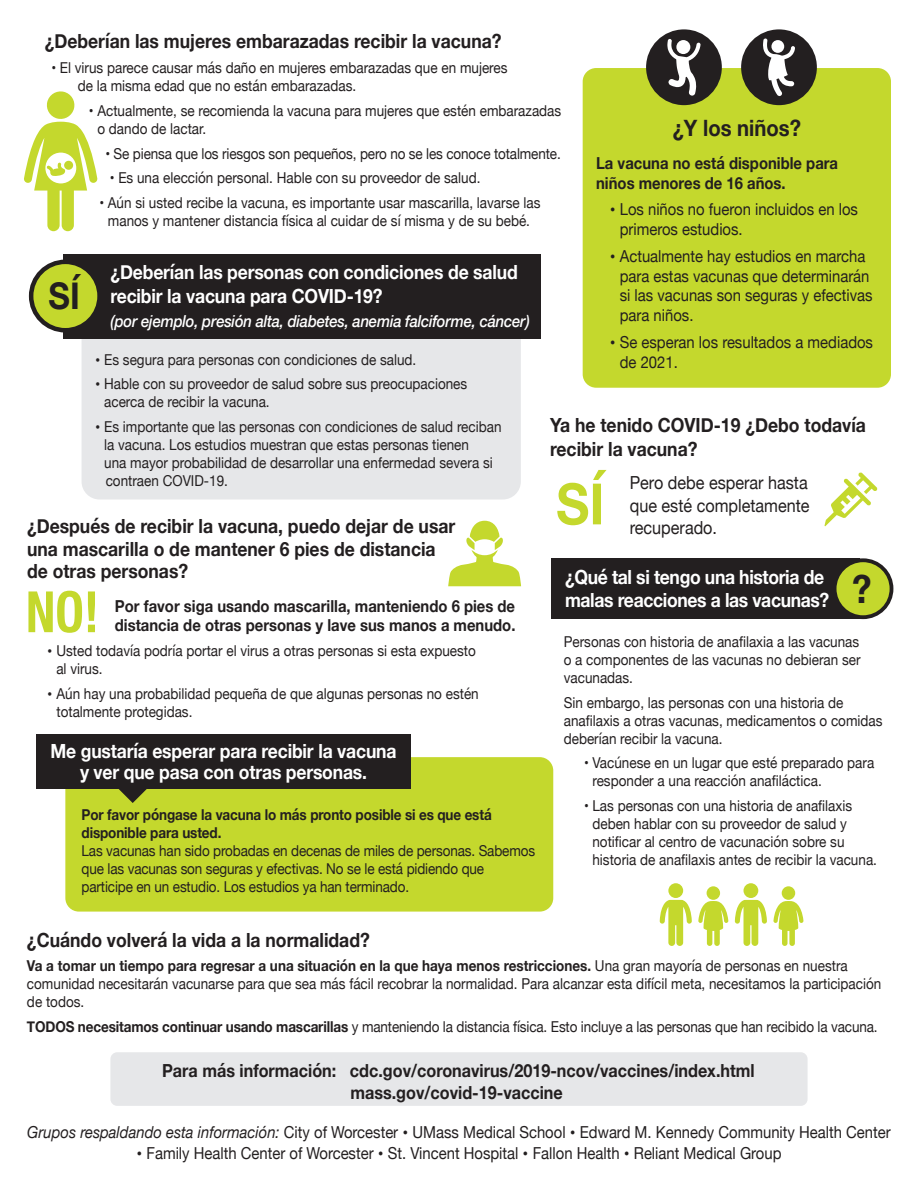
<style>
.page{position:relative;width:918px;height:1188px;background:#fff}
.page>*{position:absolute;margin:0;border:0;box-sizing:border-box;transform-origin:0 0}
.t1{font:700 condensed 57px "Helvetica Neue";color:#c4d82d;scale:.9 1}
.t2{font:700 57px "Helvetica Neue";color:#c4d82d;scale:.9 1}
.t3{font:700 38.7px "Helvetica Neue";color:#231f20;scale:.9 1}
.t4{font:700 36.75px "Helvetica Neue";color:#231f20;scale:.9 1}
.t5{font:700 22.5px "Helvetica Neue";color:#231f20;scale:.9 1}
.t6{font:700 19.5px/22.5px "Helvetica Neue";color:#231f20;scale:.9 1}
.t7{font:700 19.5px/24px "Helvetica Neue";letter-spacing:-.01em;color:#fff;scale:.9 1}
.t8{font:700 18px "Helvetica Neue";color:#231f20;scale:.9 1}
.t9{font:18px/22.5px "Helvetica Neue";color:#231f20;scale:.9 1}
.t10{font:16.5px/19.8px "Helvetica Neue";color:#231f20;scale:.9 1}
.t11{font:700 16.5px/19.8px "Helvetica Neue";color:#231f20;scale:.9 1}
.t12{font:italic 500 16.5px "Helvetica Neue";letter-spacing:-.015em;color:#fff;scale:.9 1}
.t13{font:15px/18px "Helvetica Neue";color:#231f20;scale:.9 1}
.s1{font-family:"Webly Sleek UI Semilight"}
.s2{font-weight:700}
.s3{font-style:italic}
</style>
<div class="page">
<svg style="left:24px;top:91px;width:74px;height:140px"></svg>
<svg style="left:448px;top:521px;width:73px;height:65px"></svg>
<div style="left:583px;top:68px;width:308px;height:320px;background:#c4d82d;border-radius:14px"></div>
<div style="left:646px;top:29px;width:76px;height:76px;background:#231f20;border-radius:50%"></div>
<svg style="left:667px;top:39px;width:34px;height:57px"></svg>
<div style="left:676px;top:40px;width:14px;height:14px;background:#fff;border-radius:50%"></div>
<div style="left:741px;top:29px;width:76px;height:76px;background:#231f20;border-radius:50%"></div>
<svg style="left:763px;top:38px;width:32px;height:58px"></svg>
<div style="left:771px;top:40px;width:13px;height:13px;background:#fff;border-radius:50%"></div>
<div style="left:82px;top:299px;width:439px;height:201px;background:#e6e7e9;border-radius:18px"></div>
<div style="left:63px;top:254px;width:478px;height:84px;background:#231f20"></div>
<div style="left:31px;top:262px;width:69px;height:68px;background:#c4d82d;border-radius:50%"></div>
<div style="left:29px;top:260px;width:73px;height:73px;border:4px solid #231f20;border-radius:50%"></div>
<div style="left:552px;top:558px;width:308px;height:61px;background:#231f20"></div>
<div style="left:835px;top:560px;width:57px;height:57px;background:#c4d82d;border-radius:50%"></div>
<div style="left:833px;top:558px;width:60px;height:61px;border:4px solid #231f20;border-radius:50%"></div>
<div style="left:65px;top:757px;width:488px;height:155px;background:#c4d82d;border-radius:14px"></div>
<div style="left:36px;top:735px;width:375px;height:54px;background:#231f20"></div>
<svg style="left:118px;top:789px;width:29px;height:14px"></svg>
<div style="left:110px;top:1052px;width:698px;height:54px;background:#e6e7e9;border-radius:7px"></div>
<div style="left:707px;top:886px;width:13px;height:14px;background:#c4d82d;border-radius:50%"></div>
<svg style="left:698px;top:901px;width:30px;height:45px"></svg>
<div style="left:782px;top:886px;width:13px;height:14px;background:#c4d82d;border-radius:50%"></div>
<svg style="left:773px;top:901px;width:31px;height:45px"></svg>
<div style="left:744px;top:883px;width:14px;height:15px;background:#c4d82d;border-radius:50%"></div>
<svg style="left:735px;top:900px;width:32px;height:46px"></svg>
<div style="left:668px;top:883px;width:15px;height:15px;background:#c4d82d;border-radius:50%"></div>
<svg style="left:660px;top:900px;width:32px;height:46px"></svg>
<svg style="left:824px;top:472px;width:53px;height:55px"></svg>
<p class="t6" style="left:45px;top:31px;width:509px">¿Deberían las mujeres embarazadas recibir la vacuna?</p>
<p class="t13" style="left:78px;top:60px;width:479px;text-indent:-26px">• El virus parece causar más daño en mujeres embarazadas que en mujeres de la misma edad que no están embarazadas.</p>
<p class="t13" style="left:97px;top:102px;width:517px;text-indent:-8px">• Actualmente, se recomienda la vacuna para mujeres que estén embarazadas o dando de lactar.</p>
<p class="t13" style="left:105px;top:145px;width:507px">• Se piensa que los riesgos son pequeños, pero no se les conoce totalmente.</p>
<p class="t13" style="left:110px;top:170px;width:413px">• Es una elección personal. Hable con su proveedor de salud.</p>
<p class="t13" style="left:99px;top:195px;width:492px;text-align:center">• Aún si usted recibe la vacuna, es importante usar mascarilla, lavarse las manos y mantener distancia física al cuidar de sí misma y de su bebé.</p>
<p class="t5" style="left:673px;top:110px;width:144px">¿Y los niños?</p>
<p class="t11" style="left:596px;top:154px;width:270px">La vacuna no está disponible para niños menores de 16 años.</p>
<p class="t10" style="left:620px;top:201px;width:266px;text-indent:-10px"><span class="s1">•</span> Los niños no fueron incluidos en los primeros estudios.</p>
<p class="t10" style="left:620px;top:247px;width:282px;text-indent:-10px"><span class="s1">•</span> Actualmente hay estudios en marcha para estas vacunas que determinarán si las vacunas son seguras y efectivas para niños.</p>
<p class="t10" style="left:620px;top:333px;width:283px;text-indent:-10px"><span class="s1">•</span> Se esperan los resultados a mediados de 2021.</p>
<p class="t7" style="left:111px;top:261px;width:454px">¿Deberían las personas con condiciones de salud recibir la vacuna para COVID-19?</p>
<p class="t12" style="left:111px;top:307px;width:467px">(por ejemplo, presión alta, diabetes, anemia falciforme, cáncer)</p>
<p class="t4" style="left:49px;top:267px;width:36px">SÍ</p>
<p class="t13" style="left:95px;top:351px;width:358px"><span class="s1">•</span> Es segura para personas con condiciones de salud.</p>
<p class="t13" style="left:104px;top:376px;width:405px;text-indent:-9px"><span class="s1">•</span> Hable con su proveedor de salud sobre sus preocupaciones acerca de recibir la vacuna.</p>
<p class="t13" style="left:104px;top:419px;width:443px;text-indent:-9px"><span class="s1">•</span> Es importante que las personas con condiciones de salud reciban la vacuna. Los estudios muestran que estas personas tienen<br>una mayor probabilidad de desarrollar una enfermedad severa si contraen COVID-19.</p>
<p class="t6" style="left:550px;top:414px;width:353px;line-height:24px">Ya he tenido COVID-19 ¿Debo todavía recibir la vacuna?</p>
<p class="t9" style="left:630px;top:473px;width:201px">Pero debe esperar hasta que esté completamente</p>
<p class="t2" style="left:556px;top:459px;width:55px">SÍ</p>
<p class="t6" style="left:27px;top:516px;width:477px">¿Después de recibir la vacuna, puedo dejar de usar una mascarilla o de mantener 6 pies de distancia de otras personas?</p>
<p class="t11" style="left:115px;top:596px;width:447px">Por favor siga usando mascarilla, manteniendo 6 pies de distancia de otras personas y lave sus manos a menudo.</p>
<p class="t13" style="left:56px;top:643px;width:468px;text-indent:-9px"><span class="s1">•</span> Usted todavía podría portar el virus a otras personas si esta expuesto al virus.</p>
<p class="t13" style="left:56px;top:685px;width:471px;text-indent:-9px"><span class="s1">•</span> Aún hay una probabilidad pequeña de que algunas personas no estén totalmente protegidas.</p>
<p class="t9" style="left:630px;top:518px;width:99px">recuperado.</p>
<p class="t7" style="left:565px;top:567px;width:295px;line-height:22.5px">¿Qué tal si tengo una historia de malas reacciones a las vacunas?</p>
<p class="t3" style="left:852px;top:558px;width:23px">?</p>
<p class="t1" style="left:26px;top:565px;width:83px">NO!</p>
<p class="t13" style="left:564px;top:633px;width:331px;text-align:justify">Personas con historia de anafilaxia a las vacunas o a componentes de las vacunas no debieran ser vacunadas.</p>
<p class="t13" style="left:564px;top:694px;width:356px">Sin embargo, las personas con una historia de anafilaxis a otras vacunas, medicamentos o comidas deberían recibir la vacuna.</p>
<p class="t13" style="left:592px;top:755px;width:315px;text-indent:-8px">• Vacúnese en un lugar que esté preparado para responder a una reacción anafiláctica.</p>
<p class="t13" style="left:592px;top:798px;width:318px;text-indent:-8px">• Las personas con una historia de anafilaxis deben hablar con su proveedor de salud y notificar al centro de vacunación sobre su historia de anafilaxis antes de recibir la vacuna.</p>
<p class="t7" style="left:51px;top:741px;width:386px;line-height:21px;text-align:center">Me gustaría esperar para recibir la vacuna y ver que pasa con otras personas.</p>
<p class="t13" style="left:82px;top:807px;width:505px"><span class="s2">Por favor póngase la vacuna lo más pronto posible si es que está disponible para usted.<br></span>Las vacunas han sido probadas en decenas de miles de personas. Sabemos que las vacunas son seguras y efectivas. No se le está pidiendo que participe en un estudio. Los estudios ya han terminado.</p>
<p class="t6" style="left:27px;top:929px;width:382px">¿Cuándo volverá la vida a la normalidad?</p>
<p class="t13" style="left:27px;top:958px;width:951px"><span class="s2">Va a tomar un tiempo para regresar a una situación en la que haya menos restricciones.</span> Una gran mayoría de personas en nuestra comunidad necesitarán vacunarse para que sea más fácil recobrar la normalidad. Para alcanzar esta difícil meta, necesitamos la participación de todos.</p>
<p class="t13" style="left:27px;top:1019px;width:947px"><span class="s2">TODOS necesitamos continuar usando mascarillas</span> y manteniendo la distancia física. Esto incluye a las personas que han recibido la vacuna.</p>
<p class="t8" style="left:162px;top:1056px;width:660px">Para más información: cdc.gov/coronavirus/2019-ncov/vaccines/index.html</p>
<p class="t8" style="left:350px;top:1079px;width:238px">mass.gov/covid-19-vaccine</p>
<p class="t10" style="left:27px;top:1123px;width:961px"><span class="s3">Grupos respaldando esta información:</span> City of Worcester <span class="s1">•</span> UMass Medical School <span class="s1">•</span> Edward M. Kennedy Community Health Center</p>
<p class="t10" style="left:136px;top:1144px;width:718px"><span class="s1">•</span> Family Health Center of Worcester <span class="s1">•</span> St. Vincent Hospital <span class="s1">•</span> Fallon Health <span class="s1">•</span> Reliant Medical Group</p>
</div>
